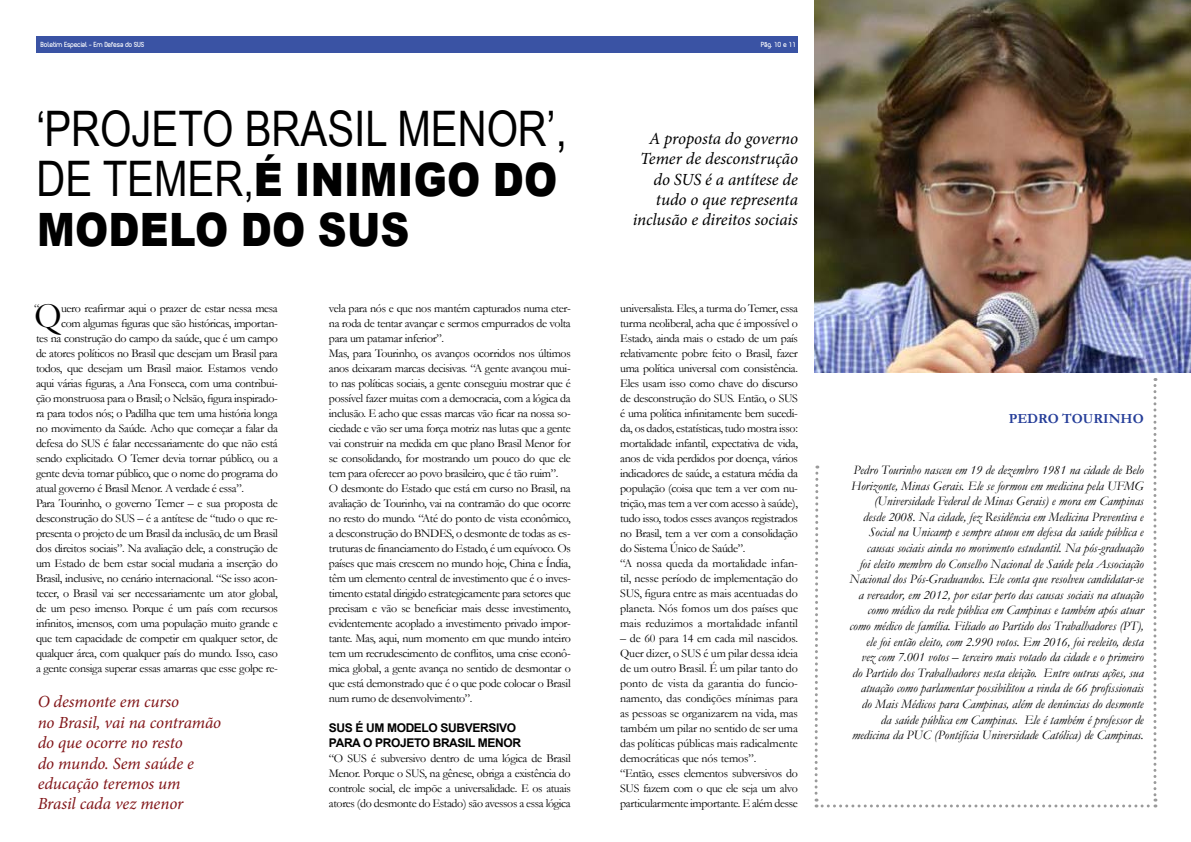
<style>
.page{position:relative;width:1191px;height:842px;background:#fff}
.page>*{position:absolute;margin:0;border:0;box-sizing:border-box;transform-origin:0 0}
.t1{font:49px "Arial Narrow";color:#000}
.t2{font:900 46px/50px "Arial";letter-spacing:.005em;color:#000;scale:.87 1}
.t3{font:36.1px "Garamond";color:#000}
.t4{font:italic 17px/20.4px "Minion Pro";letter-spacing:-.005em;color:#811518}
.t5{font:italic 17px/20.4px "Minion Pro";letter-spacing:-.005em;color:#000;text-align:right}
.t6{font:700 14px "Garamond";color:#263e99}
.t7{font:italic 13px/15.6px "Garamond";color:#000;text-align:right}
.t8{font:12px/15px "Garamond";letter-spacing:-.03em;color:#000}
.t9{font:12px/15px "Garamond";letter-spacing:-.01em;color:#000}
.t10{font:700 12px/15px "Arial";letter-spacing:-.03em;color:#000}
.t11{font:7px "Planet Estyle";color:#fff;scale:.9 1}
.s1{font-family:"Arial Narrow";font-weight:400;font-size:49px}
.s2{font-family:"Arial Narrow";font-weight:400}
</style>
<div class="page">
<div style="left:36px;top:36px;width:762px;height:16px;background:#3a53a4"></div>
<svg style="left:814px;top:378px;width:342px;height:429px"></svg>
<img style="left:814px;top:0;width:377px;height:372px">
<p class="t11" style="left:41px;top:40px;width:116px">Boletim Especial - Em Defesa do SUS</p>
<h1 class="t1" style="left:36px;top:93px;width:532px">‘PROJETO BRASIL MENOR’,</h1>
<h2 class="t2" style="left:36px;top:153px;width:600px"><span class="s1">DE TEMER</span><span class="s2">,</span>É INIMIGO DO<br>MODELO DO SUS</h2>
<h3 class="t3" style="left:34px;top:292px;width:29px">Q</h3>
<p class="t8" style="left:61px;top:301px;width:218px">uero reafirmar aqui o prazer de estar nessa mesa</p>
<p class="t8" style="left:34px;top:301px;width:7px">“</p>
<p class="t8" style="left:61px;top:316px;width:218px">com algumas figuras que são históricas, importan-</p>
<p class="t8" style="left:36px;top:331px;width:243px">tes na construção do campo da saúde, que é um campo</p>
<p class="t8" style="left:36px;top:346px;width:243px">de atores políticos no Brasil que desejam um Brasil para</p>
<p class="t8" style="left:36px;top:361px;width:243px">todos, que desejam um Brasil maior. Estamos vendo</p>
<p class="t8" style="left:36px;top:376px;width:243px">aqui várias figuras, a Ana Fonseca, com uma contribui-</p>
<p class="t8" style="left:36px;top:391px;width:243px">ção monstruosa para o Brasil; o Nelsão, figura inspirado-</p>
<p class="t8" style="left:36px;top:406px;width:243px">ra para todos nós; o Padilha que tem uma história longa</p>
<p class="t8" style="left:36px;top:421px;width:243px">no movimento da Saúde. Acho que começar a falar da</p>
<p class="t8" style="left:36px;top:436px;width:243px">defesa do SUS é falar necessariamente do que não está</p>
<p class="t8" style="left:36px;top:451px;width:243px">sendo explicitado. O Temer devia tornar público, ou a</p>
<p class="t8" style="left:36px;top:466px;width:243px">gente devia tornar público, que o nome do programa do</p>
<p class="t8" style="left:36px;top:481px;width:210px">atual governo é Brasil Menor. A verdade é essa”.</p>
<p class="t8" style="left:36px;top:496px;width:243px">Para Tourinho, o governo Temer – e sua proposta de</p>
<p class="t8" style="left:36px;top:511px;width:243px">desconstrução do SUS – é a antítese de “tudo o que re-</p>
<p class="t8" style="left:36px;top:526px;width:243px">presenta o projeto de um Brasil da inclusão, de um Brasil</p>
<p class="t8" style="left:36px;top:541px;width:243px">dos direitos sociais”. Na avaliação dele, a construção de</p>
<p class="t8" style="left:36px;top:556px;width:243px">um Estado de bem estar social mudaria a inserção do</p>
<p class="t8" style="left:36px;top:571px;width:243px">Brasil, inclusive, no cenário internacional. “Se isso acon-</p>
<p class="t8" style="left:36px;top:586px;width:243px">tecer, o Brasil vai ser necessariamente um ator global,</p>
<p class="t8" style="left:36px;top:601px;width:243px">de um peso imenso. Porque é um país com recursos</p>
<p class="t8" style="left:36px;top:616px;width:243px">infinitos, imensos, com uma população muito grande e</p>
<p class="t8" style="left:36px;top:631px;width:243px">que tem capacidade de competir em qualquer setor, de</p>
<p class="t8" style="left:36px;top:646px;width:243px">qualquer área, com qualquer país do mundo. Isso, caso</p>
<p class="t8" style="left:36px;top:661px;width:243px">a gente consiga superar essas amarras que esse golpe re-</p>
<h3 class="t4" style="left:38px;top:692px;width:185px">O desmonte em curso<br>no Brasil, vai na contramão do que ocorre no resto<br>do mundo. Sem saúde e educação teremos um<br>Brasil cada vez menor</h3>
<p class="t8" style="left:329px;top:301px;width:243px">vela para nós e que nos mantém capturados numa eter&shy;na roda de tentar avançar e sermos empurrados de volta para um patamar inferior”.<br>Mas, para Tourinho, os avanços ocorridos nos últimos anos deixaram marcas decisivas. “A gente avançou mui&shy;to nas políticas sociais, a gente conseguiu mostrar que é possível fazer muitas com a democracia, com a lógica da inclusão. E acho que essas marcas vão ficar na nossa so&shy;ciedade e vão ser uma força motriz nas lutas que a gente vai construir na medida em que plano Brasil Menor for se consolidando, for mostrando um pouco do que ele tem para oferecer ao povo brasileiro, que é tão ruim”.<br>O desmonte do Estado que está em curso no Brasil, na avaliação de Tourinho, vai na contramão do que ocorre no resto do mundo. “Até do ponto de vista econômico, a desconstrução do BNDES, o desmonte de todas as es&shy;truturas de financiamento do Estado, é um equívoco. Os países que mais crescem no mundo hoje, China e Índia, têm um elemento central de investimento que é o inves&shy;timento estatal dirigido estrategicamente para setores que precisam e vão se beneficiar mais desse investimento, evidentemente acoplado a investimento privado impor&shy;tante. Mas, aqui, num momento em que mundo inteiro tem um recrudescimento de conflitos, uma crise econô&shy;mica global, a gente avança no sentido de desmontar o que está demonstrado que é o que pode colocar o Brasil num rumo de desenvolvimento”.</p>
<p class="t10" style="left:329px;top:721px;width:194px">SUS É UM MODELO SUBVERSIVO<br>PARA O PROJETO BRASIL MENOR</p>
<p class="t8" style="left:329px;top:751px;width:243px;text-align:justify">“O SUS é subversivo dentro de uma lógica de Brasil Menor. Porque o SUS, na gênese, obriga a existência do controle social, ele impõe a universalidade. E os atuais atores (do desmonte do Estado) são avessos a essa lógica</p>
<p class="t11" style="left:761px;top:40px;width:40px">Pág. 10 e 11</p>
<h3 class="t5" style="left:633px;top:128px;width:167px">A proposta do governo<br>Temer de desconstrução do SUS é a antítese de tudo o que representa inclusão e direitos sociais</h3>
<p class="t8" style="left:620px;top:301px;width:179px">universalista. Eles, a turma do Temer, essa turma neoliberal, acha que é impossível o Estado, ainda mais o estado de um país relativamente pobre feito o Brasil, fazer uma política universal com consistência.<br>Eles usam isso como chave do discurso de desconstrução do SUS. Então, o SUS é uma política infinitamente bem sucedi&shy;da, os dados, estatísticas, tudo mostra isso: mortalidade infantil, expectativa de vida, anos de vida perdidos por doença, vários indicadores de saúde, a estatura média da população (coisa que tem a ver com nu&shy;trição, mas tem a ver com acesso à saúde), tudo isso, todos esses avanços registrados no Brasil, tem a ver com a consolidação do Sistema Único de Saúde”.<br>“A nossa queda da mortalidade infan&shy;til, nesse período de implementação do SUS, figura entre as mais acentuadas do planeta. Nós fomos um dos países que mais reduzimos a mortalidade infantil</p>
<p class="t9" style="left:620px;top:631px;width:179px">– de 60 para 14 em cada mil nascidos.<br>Quer dizer, o SUS é um pilar dessa ideia de um outro Brasil. É um pilar tanto do ponto de vista da garantia do funcio&shy;namento, das condições mínimas para as pessoas se organizarem na vida, mas também um pilar no sentido de ser uma das políticas públicas mais radicalmente democráticas que nós temos”.<br>“Então, esses elementos subversivos do SUS fazem com o que ele seja um alvo particularmente importante. E além desse</p>
<p class="t6" style="left:1008px;top:409px;width:136px">PEDRO TOURINHO</p>
<p class="t7" style="left:849px;top:462px;width:296px">Pedro Tourinho nasceu em 19 de dezembro 1981 na cidade de Belo Horizonte, Minas Gerais. Ele se formou em medicina pela UFMG (Universidade Federal de Minas Gerais) e mora em Campinas desde 2008. Na cidade, fez Residência em Medicina Preventiva e Social na Unicamp e sempre atuou em defesa da saúde pública e causas sociais ainda no movimento estudantil. Na pós-graduação<br>foi eleito membro do Conselho Nacional de Saúde pela Associação Nacional dos Pós-Graduandos. Ele conta que resolveu candidatar-se a vereador, em 2012, por estar perto das causas sociais na atuação como médico da rede pública em Campinas e também após atuar como médico de família. Filiado ao Partido dos Trabalhadores (PT), ele foi então eleito, com 2.990 votos. Em 2016, foi reeleito, desta vez com 7.001 votos – terceiro mais votado da cidade e o primeiro do Partido dos Trabalhadores nesta eleição. Entre outras ações, sua atuação como parlamentar possibilitou a vinda de 66 profissionais do Mais Médicos para Campinas, além de denúncias do desmonte da saúde pública em Campinas. Ele é também é professor de medicina da PUC (Pontifícia Universidade Católica) de Campinas.</p>
</div>
